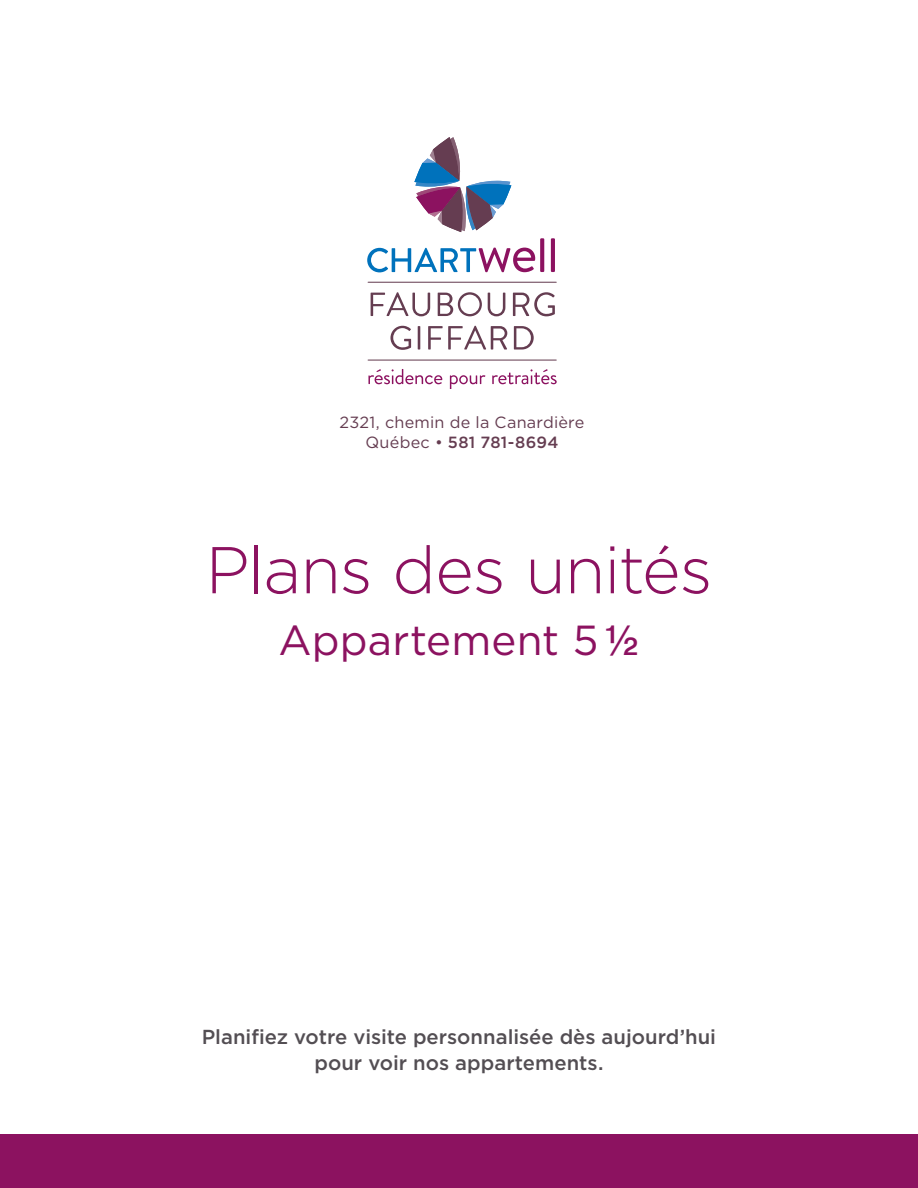
<style>
.page{position:relative;width:918px;height:1188px;background:#fff}
.page>*{position:absolute;margin:0;border:0;box-sizing:border-box;transform-origin:0 0}
.t1{font:300 66px "Gotham HTF";letter-spacing:-.02em;color:#8c1260}
.t2{font:42px "Gotham HTF";letter-spacing:.005em;color:#8c1260}
.t3{font:500 20.25px/25.5px "Gotham HTF";color:#534e53;text-align:center}
.t4{font:16.2px/19.5px "Gotham HTF";letter-spacing:.015em;color:#653d51;text-align:center}
.s1{font-weight:500}
.s2{font-family:"Helvetica"}
</style>
<div class="page">
<div style="left:0;top:1134px;width:918px;height:54px;background:#8c1260"></div>
<svg style="left:367px;top:248px;width:168px;height:24px"></svg>
<svg style="left:540px;top:238px;width:4px;height:34px"></svg>
<hr style="left:551px;top:238px;width:4px;height:34px;background:#8c1260">
<svg style="left:414px;top:137px;width:97px;height:95px"></svg>
<svg style="left:368px;top:369px;width:189px;height:19px"></svg>
<svg style="left:390px;top:326px;width:144px;height:24px"></svg>
<svg style="left:371px;top:292px;width:184px;height:24px"></svg>
<svg style="left:368px;top:282px;width:189px;height:1px"></svg>
<svg style="left:368px;top:360px;width:189px;height:1px"></svg>
<p class="t4" style="left:339px;top:413px;width:246px">2321, chemin de la Canardière<br>Québec • <span class="s1">581 781-8694</span></p>
<h1 class="t1" style="left:206px;top:534px;width:508px">Plans des unités</h1>
<h1 class="t2" style="left:278px;top:617px;width:363px">Appartement 5 <span class="s2">½</span></h1>
<p class="t3" style="left:202px;top:1024px;width:516px">Planifiez votre visite personnalisée dès aujourd’hui pour voir nos appartements.</p>
</div>
